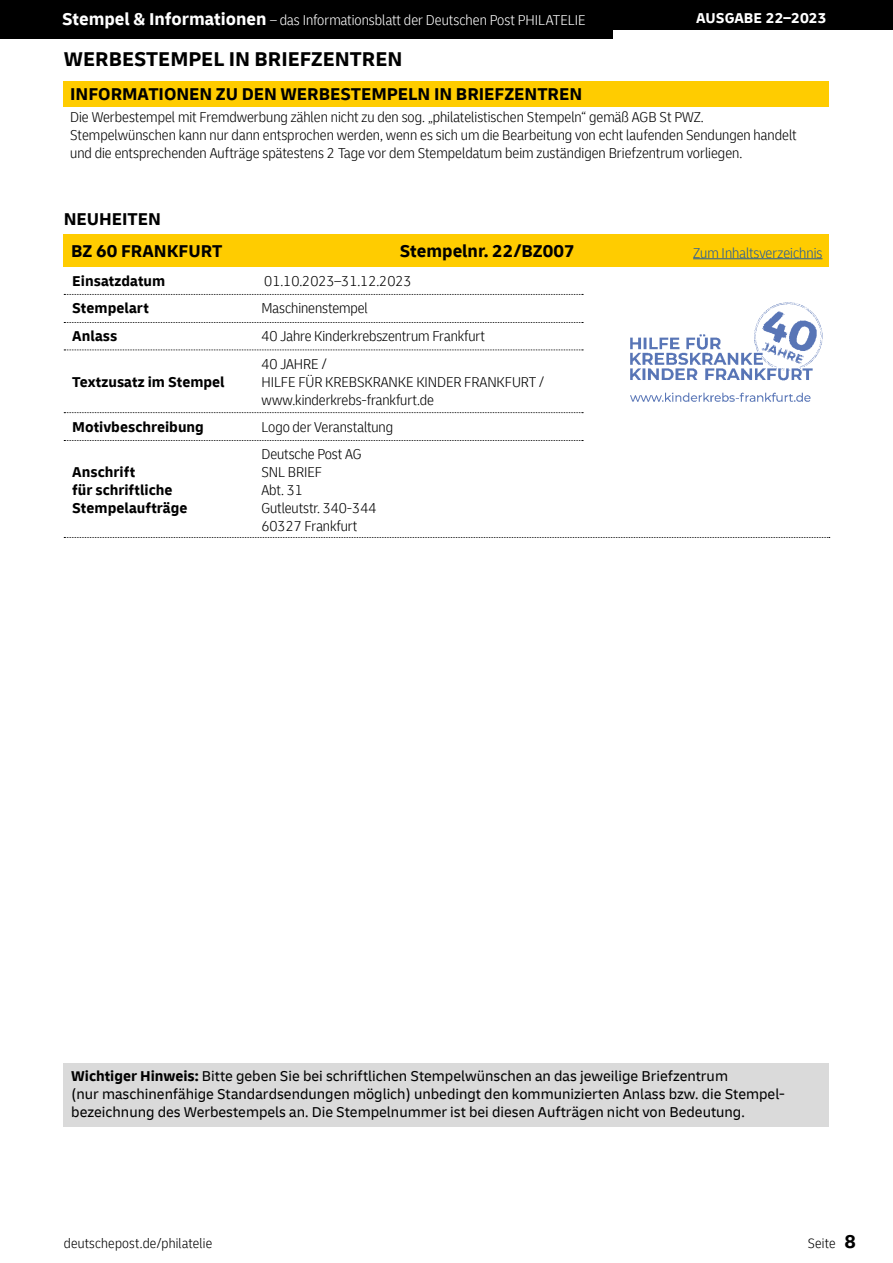
<style>
.page{position:relative;width:893px;height:1263px;background:#fff}
.page>*{position:absolute;margin:0;border:0;box-sizing:border-box;transform-origin:0 0}
.t1{font:700 21px "Delivery";color:#000}
.t2{font:700 18px "Delivery";letter-spacing:-.005em;color:#000}
.t3{font:300 condensed 15px/18px "Delivery";color:#000}
.t4{font:15px/18px "Delivery";color:#000}
.t5{font:700 15px/27.6px "Delivery";color:#000}
.t6{font:300 condensed 15px "Delivery";color:#fff}
.t7{font:300 condensed 15px "Delivery";color:#275b9b}
.t8{font:700 15px "Delivery";color:#fff}
.t9{font:300 condensed 14.25px "Delivery";letter-spacing:.015em;color:#000}
.s1{font-weight:700;font-stretch:normal;font-size:18px}
.s2{font-weight:700}
.s3{font-weight:700;font-stretch:normal;font-size:19.5px}
</style>
<div class="page">
<div style="left:0;top:0;width:893px;height:30px;background:#000"></div>
<div style="left:0;top:0;width:612px;height:38px;background:#000"></div>
<div style="left:64px;top:81px;width:765px;height:26px;background:#fc0"></div>
<div style="left:64px;top:234px;width:765px;height:32px;background:#fc0"></div>
<svg style="left:64px;top:294px;width:519px;height:1px"></svg>
<svg style="left:64px;top:322px;width:519px;height:1px"></svg>
<svg style="left:64px;top:350px;width:519px;height:1px"></svg>
<svg style="left:64px;top:412px;width:519px;height:1px"></svg>
<svg style="left:64px;top:537px;width:766px;height:1px"></svg>
<svg style="left:64px;top:440px;width:519px;height:1px"></svg>
<div style="left:64px;top:1063px;width:765px;height:64px;background:#dadada"></div>
<img style="left:630px;top:302px;width:193px;height:100px">
<hr style="left:693px;top:258px;width:129px;height:1px;background:#275b9b">
<p class="t6" style="left:62px;top:12px;width:525px"><span class="s1">Stempel &amp; Informationen</span> – das Informationsblatt der Deutschen Post PHILATELIE</p>
<p class="t8" style="left:696px;top:9px;width:132px">AUSGABE 22–2023</p>
<h1 class="t1" style="left:64px;top:46px;width:340px">WERBESTEMPEL IN BRIEFZENTREN</h1>
<p class="t2" style="left:70px;top:82px;width:514px">INFORMATIONEN ZU DEN WERBESTEMPELN IN BRIEFZENTREN</p>
<p class="t3" style="left:70px;top:108px;width:728px">Die Werbestempel mit Fremdwerbung zählen nicht zu den sog. „philatelistischen Stempeln“ gemäß AGB St PWZ.<br>Stempelwünschen kann nur dann entsprochen werden, wenn es sich um die Bearbeitung von echt laufenden Sendungen handelt und die entsprechenden Aufträge spätestens 2 Tage vor dem Stempeldatum beim zuständigen Briefzentrum vorliegen.</p>
<p class="t2" style="left:64px;top:208px;width:99px">NEUHEITEN</p>
<p class="t2" style="left:71px;top:240px;width:153px">BZ 60 FRANKFURT</p>
<p class="t2" style="left:400px;top:240px;width:176px">Stempelnr. 22/BZ007</p>
<p class="t5" style="left:72px;top:267px;width:94px">Einsatzdatum<br>Stempelart<br>Anlass</p>
<p class="t5" style="left:72px;top:368px;width:154px">Textzusatz im Stempel</p>
<p class="t3" style="left:261px;top:267px;width:225px;line-height:27.8px">01.10.2023–31.12.2023<br>Maschinenstempel<br>40 Jahre Kinderkrebszentrum Frankfurt<br>40 JAHRE /</p>
<p class="t3" style="left:261px;top:373px;width:285px">HILFE FÜR KREBSKRANKE KINDER FRANKFURT / www.kinderkrebs-frankfurt.de</p>
<p class="t5" style="left:72px;top:413px;width:133px">Motivbeschreibung</p>
<p class="t3" style="left:261px;top:417px;width:133px">Logo der Veranstaltung</p>
<p class="t5" style="left:72px;top:463px;width:117px;line-height:18px">Anschrift<br>für schriftliche<br>Stempelaufträge</p>
<p class="t3" style="left:261px;top:445px;width:117px">Deutsche Post AG<br>SNL BRIEF<br>Abt. 31<br>Gutleutstr. 340-344<br>60327 Frankfurt</p>
<p class="t7" style="left:693px;top:244px;width:131px">Zum Inhaltsverzeichnis</p>
<p class="t4" style="left:71px;top:1067px;width:715px"><span class="s2">Wichtiger Hinweis:</span> Bitte geben Sie bei schriftlichen Stempelwünschen an das jeweilige Briefzentrum<br>(nur maschinenfähige Standardsendungen möglich) unbedingt den kommunizierten Anlass bzw. die Stempel&shy;bezeichnung des Werbestempels an. Die Stempelnummer ist bei diesen Aufträgen nicht von Bedeutung.</p>
<p class="t9" style="left:64px;top:1235px;width:150px">deutschepost.de/philatelie</p>
<p class="t9" style="left:808px;top:1235px;width:50px">Seite <span class="s3">8</span></p>
</div>
